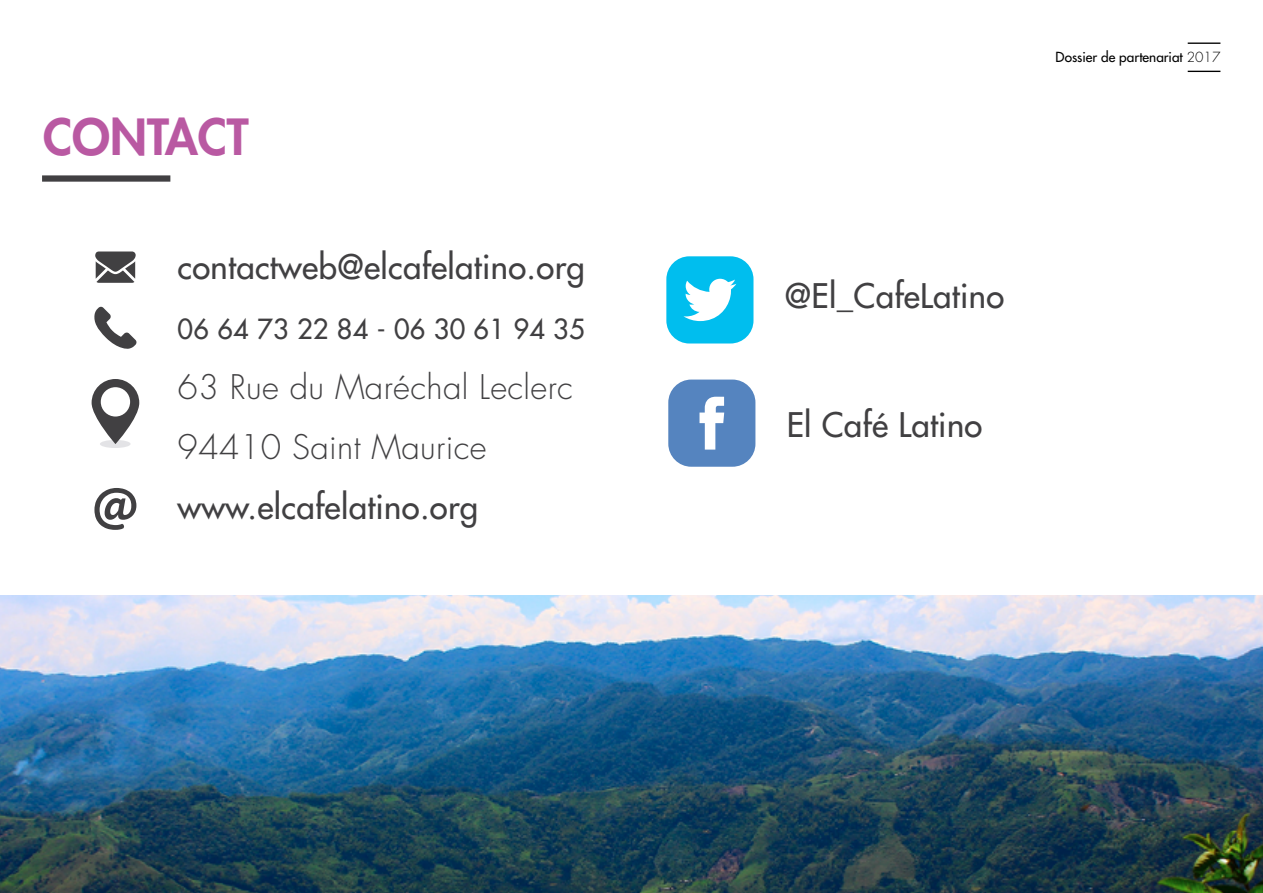
<style>
.page{position:relative;width:1263px;height:893px;background:#fff}
.page>*{position:absolute;margin:0;border:0;box-sizing:border-box;transform-origin:0 0}
.t1{font:800 48.45px "Futura Std";color:#b959a2}
.t2{font:500 33px "Futura Std";letter-spacing:.01em;color:#414042}
.t3{font:300 33px/60px "Futura Std";letter-spacing:.01em;color:#414042}
.t4{font:500 27px "Futura Std";letter-spacing:.01em;color:#414042}
.t5{font:500 13.5px "Futura Std";color:#000}
.s1{font-weight:300}
</style>
<div class="page">
<hr style="left:1188px;top:43px;width:32px;height:1px;background:#000">
<hr style="left:1188px;top:71px;width:32px;height:1px;background:#000">
<div style="left:42px;top:175px;width:128px;height:7px;background:#414042"></div>
<div style="left:666px;top:256px;width:87px;height:87px;background:#00beee;border-radius:23px"></div>
<svg style="left:683px;top:279px;width:53px;height:42px"></svg>
<div style="left:668px;top:380px;width:87px;height:87px;background:#5584bf;border-radius:23px"></div>
<svg style="left:699px;top:397px;width:25px;height:53px"></svg>
<svg style="left:94px;top:306px;width:43px;height:43px"></svg>
<svg style="left:95px;top:251px;width:41px;height:32px"></svg>
<svg style="left:94px;top:488px;width:42px;height:42px"></svg>
<div style="left:100px;top:440px;width:31px;height:8px;background:#e3e3e6;border-radius:50%"></div>
<svg style="left:92px;top:379px;width:47px;height:65px"></svg>
<img style="left:0;top:595px;width:1263px;height:298px">
<h1 class="t1" style="left:43px;top:106px;width:207px">CONTACT</h1>
<p class="t2" style="left:178px;top:246px;width:409px">contactweb@elcafelatino.org</p>
<p class="t4" style="left:178px;top:312px;width:409px">06 64 73 22 84 - 06 30 61 94 35</p>
<p class="t3" style="left:178px;top:358px;width:397px">63 Rue du Maréchal Leclerc<br>94410 Saint Maurice</p>
<p class="t2" style="left:178px;top:486px;width:302px">www.elcafelatino.org</p>
<p class="t5" style="left:1056px;top:49px;width:166px">Dossier de partenariat <span class="s1">2017</span></p>
<p class="t2" style="left:785px;top:275px;width:221px">@El_CafeLatino</p>
<p class="t2" style="left:787px;top:404px;width:197px">El Café Latino</p>
</div>
